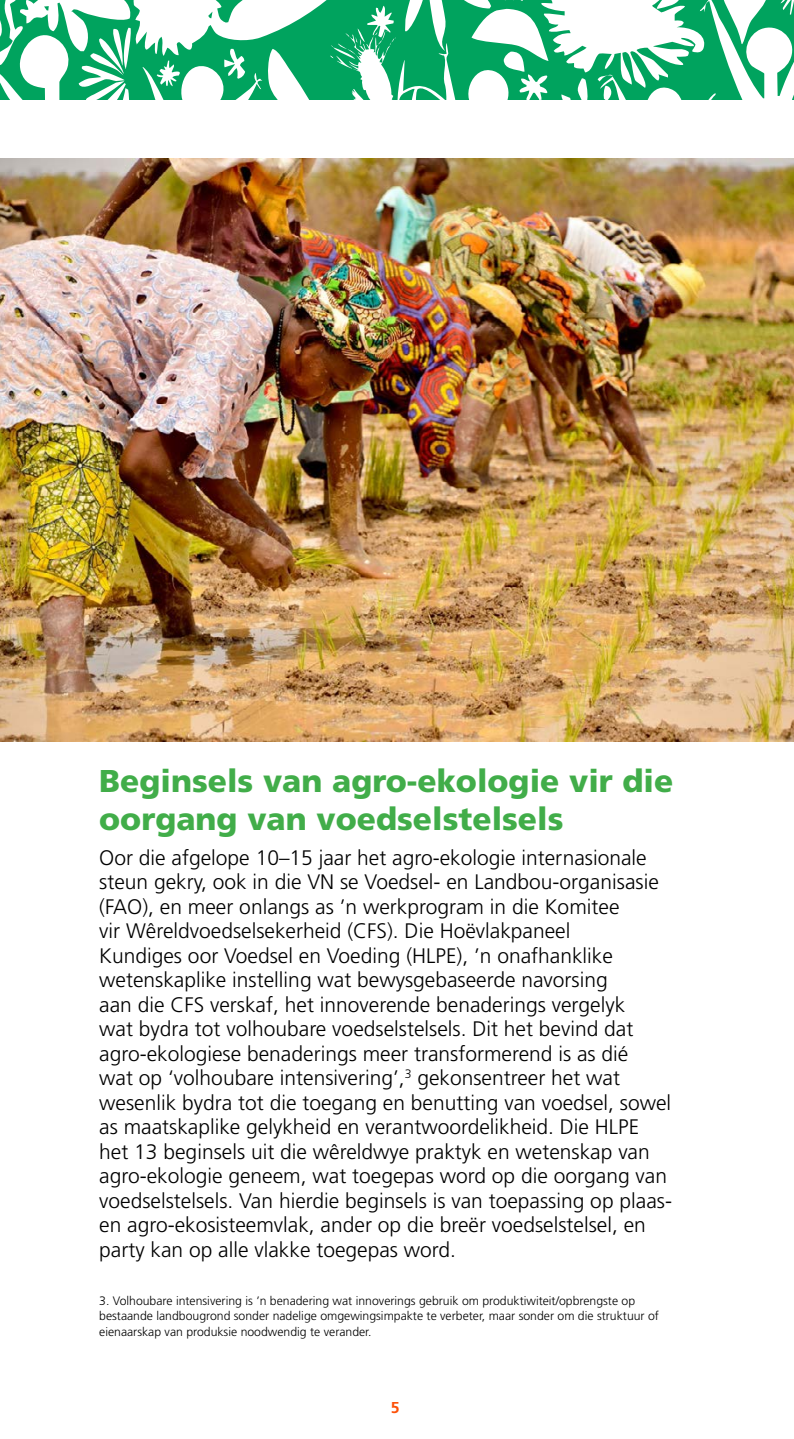
<style>
.page{position:relative;width:794px;height:1439px;background:#fff}
.page>*{position:absolute;margin:0;border:0;box-sizing:border-box;transform-origin:0 0}
.t1{font:900 31.5px/38.5px "Frutiger";color:#41ad49}
.t2{font:300 21px/24.5px "Frutiger";color:#000}
.t3{font:700 15.75px "Frutiger";color:#fd5109}
.t4{font:300 12.25px/15.8px "Frutiger";color:#000}
</style>
<div class="page">
<svg style="left:0;top:0;width:126px;height:100px"></svg>
<svg style="left:126px;top:0;width:668px;height:100px;fill:#00a35e"></svg>
<img style="left:0;top:158px;width:794px;height:584px">
<h1 class="t1" style="left:99px;top:761px;width:575px">Beginsels van agro-ekologie vir die oorgang van voedselstelsels</h1>
<p class="t2" style="left:99px;top:845px;width:574px">Oor die afgelope 10–15 jaar het agro-ekologie internasionale steun gekry, ook in die VN se Voedsel- en Landbou-organisasie (FAO), en meer onlangs as ’n werkprogram in die Komitee<br>vir Wêreldvoedselsekerheid (CFS). Die Hoëvlakpaneel<br>Kundiges oor Voedsel en Voeding (HLPE), ’n onafhanklike wetenskaplike instelling wat bewysgebaseerde navorsing<br>aan die CFS verskaf, het innoverende benaderings vergelyk<br>wat bydra tot volhoubare voedselstelsels. Dit het bevind dat agro-ekologiese benaderings meer transformerend is as dié<br>wat op ‘volhoubare intensivering’,<sup>3</sup> gekonsentreer het wat wesenlik bydra tot die toegang en benutting van voedsel, sowel as maatskaplike gelykheid en verantwoordelikheid. Die HLPE het 13 beginsels uit die wêreldwye praktyk en wetenskap van agro-ekologie geneem, wat toegepas word op die oorgang van voedselstelsels. Van hierdie beginsels is van toepassing op plaas&shy;en agro-ekosisteemvlak, ander op die breër voedselstelsel, en party kan op alle vlakke toegepas word.</p>
<p class="t4" style="left:99px;top:1292px;width:561px">3. Volhoubare intensivering is ’n benadering wat innoverings gebruik om produktiwiteit/opbrengste op bestaande landbougrond sonder nadelige omgewingsimpakte te verbeter, maar sonder om die struktuur of eienaarskap van produksie noodwendig te verander.</p>
<p class="t3" style="left:391px;top:1398px;width:10px">5</p>
</div>
